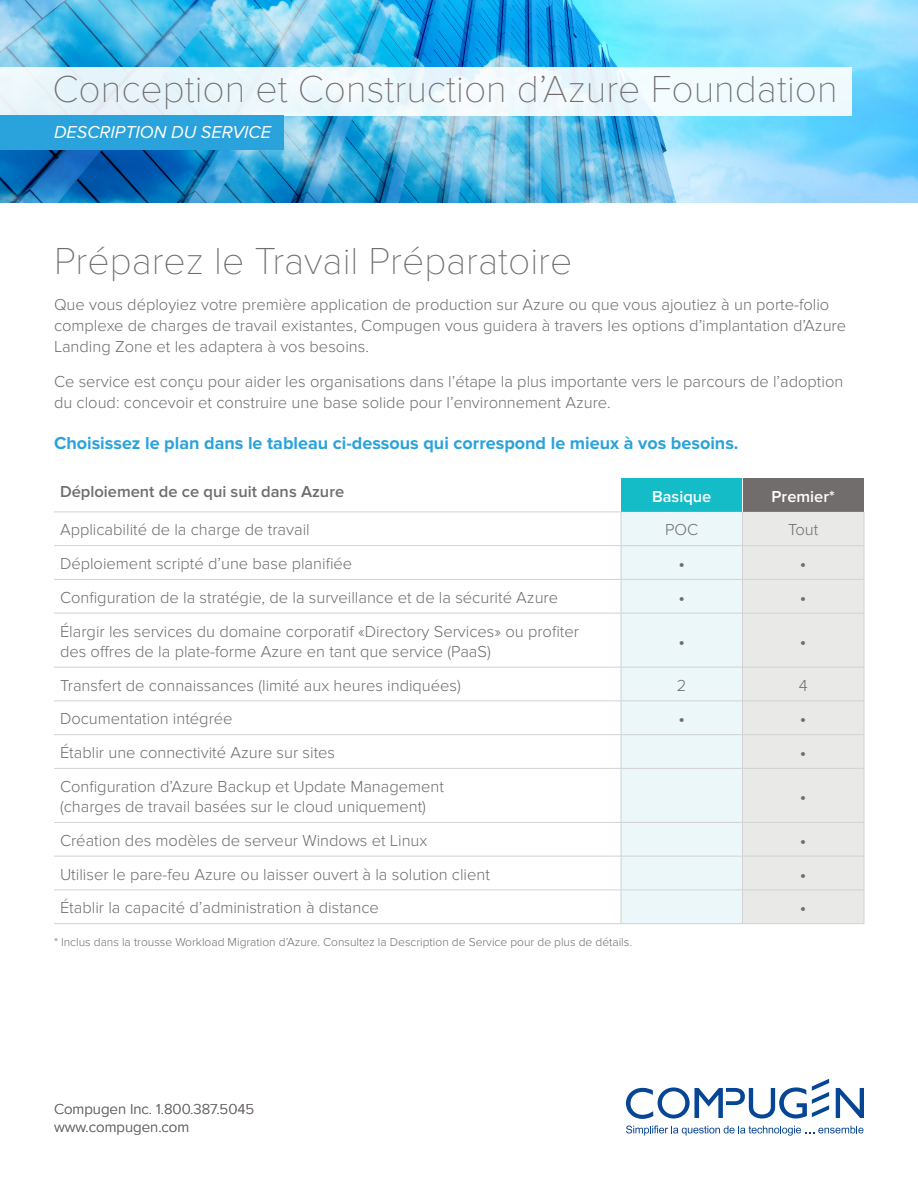
<style>
.page{position:relative;width:918px;height:1188px;background:#fff}
.page>*{position:absolute;margin:0;border:0;box-sizing:border-box;transform-origin:0 0}
.t1{font:100 39px "Proxima Nova T";color:#706d6c}
.t2{font:700 18px "Proxima Nova";color:#2aa2db}
.t3{font:italic 18px "Proxima Nova";color:#fff}
.t4{font:300 16.5px/21px "Proxima Nova";color:#706d6c}
.t5{font:600 16.5px "Proxima Nova";color:#706d6c}
.t6{font:600 16.5px "Proxima Nova";color:#fff}
.t7{font:700 16.5px "Proxima Nova";color:#706d6c}
.t8{font:300 15px "Proxima Nova";color:#706d6c}
.t9{font:300 12px "Proxima Nova";color:#706d6c}
</style>
<div class="page">
<img style="left:0;top:0;width:918px;height:202px">
<div style="left:0;top:67px;width:851px;height:48px;background:#edf8fc"></div>
<div style="left:0;top:115px;width:284px;height:35px;background:#2aa2db"></div>
<svg style="left:626px;top:1126px;width:238px;height:10px"></svg>
<svg style="left:626px;top:1079px;width:203px;height:40px"></svg>
<svg style="left:836px;top:1088px;width:28px;height:30px"></svg>
<div style="left:621px;top:478px;width:121px;height:34px;background:#14bcc7"></div>
<div style="left:742px;top:478px;width:122px;height:34px;background:#706d6c"></div>
<div style="left:622px;top:512px;width:120px;height:411px;background:#ebf7f8"></div>
<div style="left:743px;top:512px;width:121px;height:411px;background:#e9e9e8"></div>
<hr style="left:54px;top:822px;width:567px;height:1px;background:#d1d2d4">
<hr style="left:621px;top:822px;width:121px;height:1px;background:#d1d2d4">
<hr style="left:742px;top:822px;width:122px;height:1px;background:#d1d2d4">
<hr style="left:54px;top:856px;width:567px;height:1px;background:#d1d2d4">
<hr style="left:621px;top:856px;width:121px;height:1px;background:#d1d2d4">
<hr style="left:742px;top:856px;width:122px;height:1px;background:#d1d2d4">
<hr style="left:54px;top:890px;width:567px;height:1px;background:#d1d2d4">
<hr style="left:621px;top:890px;width:121px;height:1px;background:#d1d2d4">
<hr style="left:742px;top:890px;width:122px;height:1px;background:#d1d2d4">
<hr style="left:54px;top:923px;width:567px;height:1px;background:#d1d2d4">
<hr style="left:621px;top:923px;width:121px;height:1px;background:#d1d2d4">
<hr style="left:742px;top:923px;width:122px;height:1px;background:#d1d2d4">
<hr style="left:54px;top:545px;width:567px;height:1px;background:#d1d2d4">
<hr style="left:621px;top:545px;width:121px;height:1px;background:#d1d2d4">
<hr style="left:743px;top:545px;width:121px;height:1px;background:#d1d2d4">
<hr style="left:54px;top:579px;width:567px;height:1px;background:#d1d2d4">
<hr style="left:621px;top:579px;width:121px;height:1px;background:#d1d2d4">
<hr style="left:743px;top:579px;width:121px;height:1px;background:#d1d2d4">
<hr style="left:54px;top:613px;width:567px;height:1px;background:#d1d2d4">
<hr style="left:621px;top:613px;width:121px;height:1px;background:#d1d2d4">
<hr style="left:743px;top:613px;width:121px;height:1px;background:#d1d2d4">
<hr style="left:54px;top:667px;width:567px;height:1px;background:#d1d2d4">
<hr style="left:621px;top:667px;width:121px;height:1px;background:#d1d2d4">
<hr style="left:743px;top:667px;width:121px;height:1px;background:#d1d2d4">
<hr style="left:54px;top:701px;width:567px;height:1px;background:#d1d2d4">
<hr style="left:621px;top:701px;width:121px;height:1px;background:#d1d2d4">
<hr style="left:743px;top:701px;width:121px;height:1px;background:#d1d2d4">
<hr style="left:54px;top:734px;width:567px;height:1px;background:#d1d2d4">
<hr style="left:621px;top:734px;width:121px;height:1px;background:#d1d2d4">
<hr style="left:743px;top:734px;width:121px;height:1px;background:#d1d2d4">
<hr style="left:54px;top:768px;width:567px;height:1px;background:#d1d2d4">
<hr style="left:621px;top:768px;width:121px;height:1px;background:#d1d2d4">
<hr style="left:742px;top:768px;width:122px;height:1px;background:#d1d2d4">
<hr style="left:54px;top:512px;width:567px;height:1px;background:#d1d2d4">
<hr style="left:742px;top:478px;width:1px;height:34px;background:#fff">
<hr style="left:621px;top:512px;width:1px;height:34px;background:#d1d2d4">
<hr style="left:864px;top:512px;width:1px;height:34px;background:#d1d2d4">
<hr style="left:621px;top:546px;width:1px;height:33px;background:#d1d2d4">
<hr style="left:864px;top:546px;width:1px;height:33px;background:#d1d2d4">
<hr style="left:621px;top:579px;width:1px;height:34px;background:#d1d2d4">
<hr style="left:864px;top:579px;width:1px;height:34px;background:#d1d2d4">
<hr style="left:621px;top:613px;width:1px;height:54px;background:#d1d2d4">
<hr style="left:864px;top:613px;width:1px;height:54px;background:#d1d2d4">
<hr style="left:621px;top:667px;width:1px;height:34px;background:#d1d2d4">
<hr style="left:864px;top:667px;width:1px;height:34px;background:#d1d2d4">
<hr style="left:621px;top:701px;width:1px;height:34px;background:#d1d2d4">
<hr style="left:864px;top:701px;width:1px;height:34px;background:#d1d2d4">
<hr style="left:621px;top:735px;width:1px;height:33px;background:#d1d2d4">
<hr style="left:864px;top:735px;width:1px;height:33px;background:#d1d2d4">
<hr style="left:621px;top:769px;width:1px;height:53px;background:#d1d2d4">
<hr style="left:864px;top:769px;width:1px;height:53px;background:#d1d2d4">
<hr style="left:621px;top:823px;width:1px;height:33px;background:#d1d2d4">
<hr style="left:864px;top:823px;width:1px;height:33px;background:#d1d2d4">
<hr style="left:621px;top:856px;width:1px;height:34px;background:#d1d2d4">
<hr style="left:864px;top:856px;width:1px;height:34px;background:#d1d2d4">
<hr style="left:621px;top:890px;width:1px;height:33px;background:#d1d2d4">
<hr style="left:864px;top:890px;width:1px;height:33px;background:#d1d2d4">
<hr style="left:742px;top:512px;width:1px;height:34px;background:#d1d2d4">
<hr style="left:742px;top:546px;width:1px;height:33px;background:#d1d2d4">
<hr style="left:742px;top:579px;width:1px;height:34px;background:#d1d2d4">
<hr style="left:742px;top:613px;width:1px;height:54px;background:#d1d2d4">
<hr style="left:742px;top:667px;width:1px;height:34px;background:#d1d2d4">
<hr style="left:742px;top:701px;width:1px;height:34px;background:#d1d2d4">
<hr style="left:742px;top:735px;width:1px;height:33px;background:#d1d2d4">
<hr style="left:742px;top:769px;width:1px;height:53px;background:#d1d2d4">
<hr style="left:742px;top:823px;width:1px;height:33px;background:#d1d2d4">
<hr style="left:742px;top:856px;width:1px;height:34px;background:#d1d2d4">
<hr style="left:742px;top:890px;width:1px;height:33px;background:#d1d2d4">
<p class="t1" style="left:52px;top:67px;width:787px">Conception et Construction d’Azure Foundation</p>
<p class="t3" style="left:54px;top:122px;width:219px">DESCRIPTION DU SERVICE</p>
<p class="t1" style="left:54px;top:238px;width:520px">Préparez le Travail Préparatoire</p>
<p class="t4" style="left:54px;top:294px;width:794px">Que vous déployiez votre première application de production sur Azure ou que vous ajoutiez à un porte-folio complexe de charges de travail existantes, Compugen vous guidera à travers les options d’implantation d’Azure<br>Landing Zone et les adaptera à vos besoins.</p>
<p class="t4" style="left:54px;top:371px;width:791px">Ce service est conçu pour aider les organisations dans l’étape la plus importante vers le parcours de l’adoption du cloud: concevoir et construire une base solide pour l’environnement Azure.</p>
<p class="t2" style="left:54px;top:433px;width:686px">Choisissez le plan dans le tableau ci-dessous qui correspond le mieux à vos besoins.</p>
<p class="t5" style="left:60px;top:482px;width:286px">Déploiement de ce qui suit dans Azure</p>
<p class="t6" style="left:652px;top:487px;width:61px">Basique</p>
<p class="t6" style="left:772px;top:487px;width:65px">Premier*</p>
<p class="t4" style="left:60px;top:519px;width:251px">Applicabilité de la charge de travail</p>
<p class="t4" style="left:665px;top:519px;width:35px">POC</p>
<p class="t4" style="left:788px;top:519px;width:32px">Tout</p>
<p class="t4" style="left:60px;top:553px;width:294px">Déploiement scripté d’une base planifiée</p>
<p class="t7" style="left:679px;top:554px;width:7px">•</p>
<p class="t7" style="left:800px;top:554px;width:7px">•</p>
<p class="t4" style="left:60px;top:587px;width:500px">Configuration de la stratégie, de la surveillance et de la sécurité Azure</p>
<p class="t7" style="left:679px;top:588px;width:7px">•</p>
<p class="t7" style="left:800px;top:588px;width:7px">•</p>
<p class="t4" style="left:60px;top:622px;width:521px;line-height:19.8px">Élargir les services du domaine corporatif «Directory Services» ou profiter des offres de la plate-forme Azure en tant que service (PaaS)</p>
<p class="t7" style="left:679px;top:632px;width:7px">•</p>
<p class="t7" style="left:800px;top:632px;width:7px">•</p>
<p class="t4" style="left:60px;top:675px;width:402px">Transfert de connaissances (limité aux heures indiquées)</p>
<p class="t4" style="left:677px;top:675px;width:11px">2</p>
<p class="t4" style="left:799px;top:675px;width:10px">4</p>
<p class="t4" style="left:60px;top:708px;width:174px">Documentation intégrée</p>
<p class="t7" style="left:679px;top:709px;width:7px">•</p>
<p class="t7" style="left:800px;top:709px;width:7px">•</p>
<p class="t4" style="left:60px;top:742px;width:277px">Établir une connectivité Azure sur sites</p>
<p class="t7" style="left:800px;top:743px;width:7px">•</p>
<p class="t4" style="left:60px;top:777px;width:386px;line-height:19.8px">Configuration d’Azure Backup et Update Management (charges de travail basées sur le cloud uniquement)</p>
<p class="t7" style="left:800px;top:787px;width:7px">•</p>
<p class="t4" style="left:60px;top:830px;width:369px">Création des modèles de serveur Windows et Linux</p>
<p class="t7" style="left:800px;top:831px;width:7px">•</p>
<p class="t4" style="left:60px;top:864px;width:431px">Utiliser le pare-feu Azure ou laisser ouvert à la solution client</p>
<p class="t7" style="left:800px;top:865px;width:7px">•</p>
<p class="t4" style="left:60px;top:897px;width:320px">Établir la capacité d’administration à distance</p>
<p class="t7" style="left:800px;top:898px;width:7px">•</p>
<p class="t9" style="left:54px;top:935px;width:579px">* Inclus dans la trousse Workload Migration d’Azure. Consultez la Description de Service pour de plus de détails.</p>
<p class="t8" style="left:54px;top:1100px;width:202px">Compugen Inc. 1.800.387.5045</p>
<p class="t8" style="left:54px;top:1118px;width:137px">www.compugen.com</p>
</div>
